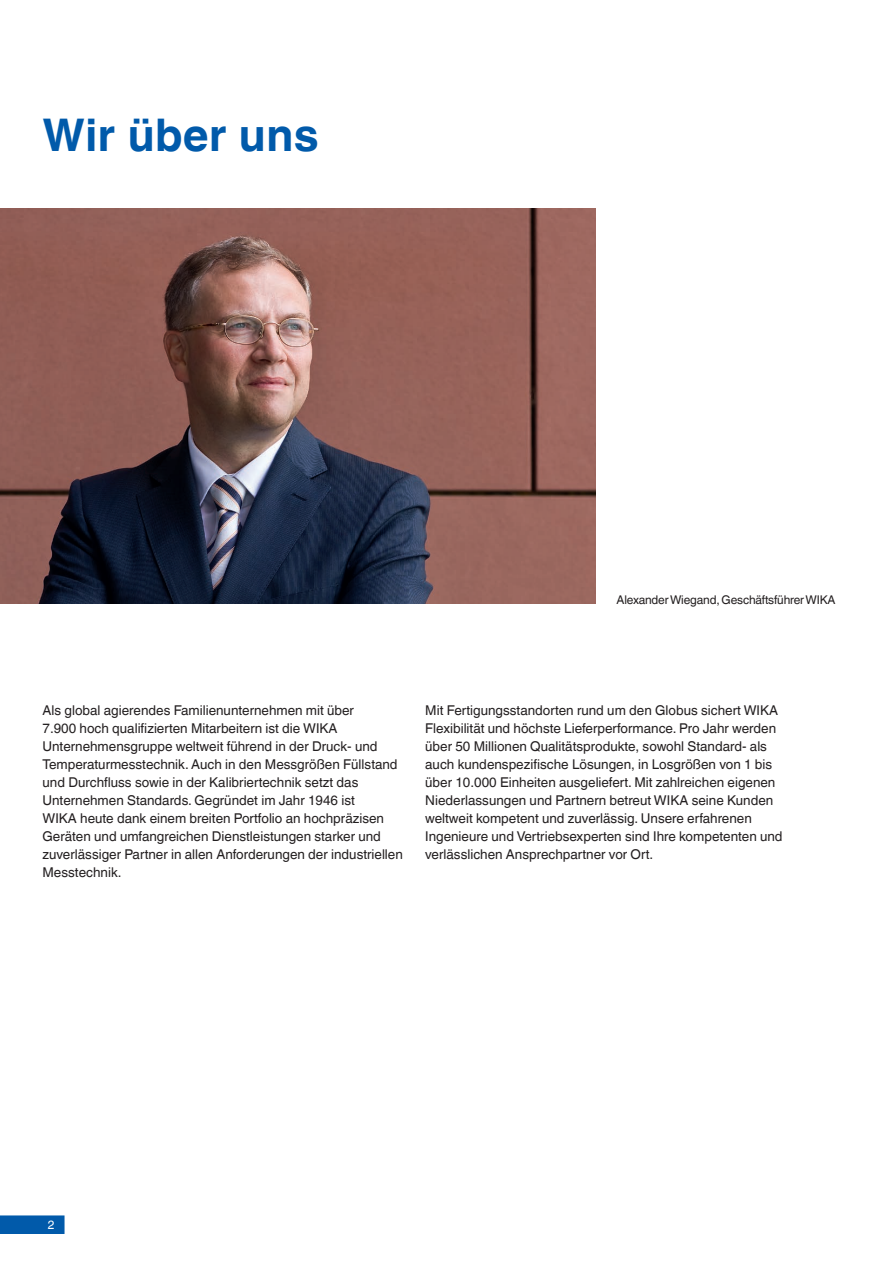
<style>
.page{position:relative;width:893px;height:1263px;background:#fff}
.page>*{position:absolute;margin:0;border:0;box-sizing:border-box;transform-origin:0 0}
.t1{font:700 45px "Helvetica World";color:#015aaa}
.t2{font:13.5px/18px "Helvetica World";color:#231f20}
.t3{font:12px "Helvetica World";letter-spacing:-.015em;color:#231f20}
.t4{font:12px "Helvetica World";color:#fff}
</style>
<div class="page">
<svg style="left:0;top:1215px;width:65px;height:19px"></svg>
<img style="left:0;top:208px;width:595px;height:396px">
<h1 class="t1" style="left:43px;top:110px;width:278px">Wir über uns</h1>
<p class="t3" style="left:617px;top:593px;width:221px">Alexander Wiegand, Geschäftsführer WIKA</p>
<p class="t2" style="left:43px;top:701px;width:362px">Als global agierendes Familienunternehmen mit über<br>7.900 hoch qualifizierten Mitarbeitern ist die WIKA Unternehmensgruppe weltweit führend in der Druck- und Temperaturmesstechnik. Auch in den Messgrößen Füllstand und Durchfluss sowie in der Kalibriertechnik setzt das Unternehmen Standards. Gegründet im Jahr 1946 ist<br>WIKA heute dank einem breiten Portfolio an hochpräzisen Geräten und umfangreichen Dienstleistungen starker und zuverlässiger Partner in allen Anforderungen der industriellen Messtechnik.</p>
<p class="t2" style="left:425px;top:701px;width:359px">Mit Fertigungsstandorten rund um den Globus sichert WIKA Flexibilität und höchste Lieferperformance. Pro Jahr werden über 50 Millionen Qualitätsprodukte, sowohl Standard- als auch kundenspezifische Lösungen, in Losgrößen von 1 bis über 10.000 Einheiten ausgeliefert. Mit zahlreichen eigenen Niederlassungen und Partnern betreut WIKA seine Kunden weltweit kompetent und zuverlässig. Unsere erfahrenen Ingenieure und Vertriebsexperten sind Ihre kompetenten und verlässlichen Ansprechpartner vor Ort.</p>
<p class="t4" style="left:48px;top:1218px;width:8px">2</p>
</div>
